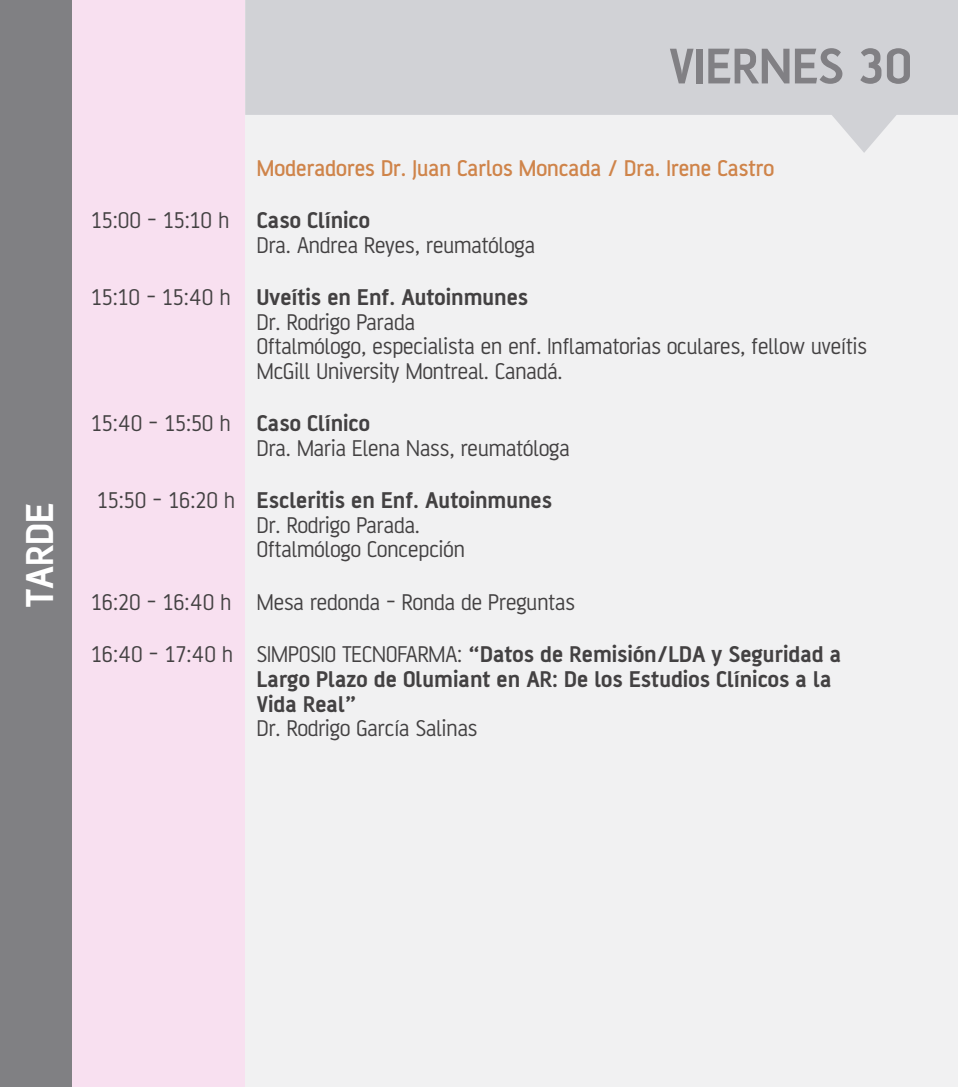
<style>
.page{position:relative;width:958px;height:1087px;background:#fff}
.page>*{position:absolute;margin:0;border:0;box-sizing:border-box;transform-origin:0 0}
.t1{font:700 53.9px "AF Battersea";color:#818084}
.t2{font:700 41.82px "AF Battersea";color:#fff}
.t3{font:24.5px/24.5px "AF Battersea";color:#434142}
.t4{font:500 24.5px/52.5px "AF Battersea";color:#cf844a}
.t5{font:700 24.5px/24.5px "AF Battersea";color:#434142}
.s1{font-weight:400;color:#434142}
.s2{font-weight:700;color:#434142}
.s3{font-weight:700}
</style>
<div class="page">
<div style="left:72px;top:0;width:173px;height:1086px;background:#f8e0f0"></div>
<div style="left:245px;top:0;width:712px;height:1086px;background:#f1f1f2"></div>
<svg style="left:245px;top:0;width:712px;height:153px;fill:#d1d2d6"></svg>
<div style="left:0;top:0;width:72px;height:1086px;background:#808083"></div>
<h2 class="t2" style="left:17px;top:607px;width:106px;rotate:-90deg">TARDE</h2>
<h1 class="t1" style="left:669px;top:37px;width:245px">VIERNES 30</h1>
<p class="t4" style="left:91px;top:142px;width:684px;text-indent:166px">Moderadores Dr. Juan Carlos Moncada / Dra. Irene Castro<br><span class="s1">15:00 - 15:10 h</span> <span class="s2">Caso Clínico</span></p>
<p class="t3" style="left:91px;top:218px;width:445px;line-height:52.5px;text-align:right">Dra. Andrea Reyes, reumatóloga<br>15:10 - 15:40 h <span class="s3">Uveítis en Enf. Autoinmunes</span></p>
<p class="t3" style="left:257px;top:309px;width:611px">Dr. Rodrigo Parada<br>Oftalmólogo, especialista en enf. Inflamatorias oculares, fellow uveítis<br>McGill University Montreal. Canadá.</p>
<p class="t3" style="left:257px;top:411px;width:314px;text-indent:-166px">15:40 - 15:50 h <span class="s3">Caso Clínico<br></span>Dra. Maria Elena Nass, reumatóloga</p>
<p class="t3" style="left:257px;top:488px;width:297px;text-indent:-160px">15:50 - 16:20 h <span class="s3">Escleritis en Enf. Autoinmunes<br></span>Dr. Rodrigo Parada.<br>Oftalmólogo Concepción</p>
<p class="t3" style="left:91px;top:575px;width:751px;line-height:52.5px">16:20 - 16:40 h Mesa redonda - Ronda de Preguntas<br>16:40 - 17:40 h SIMPOSIO TECNOFARMA: <span class="s3">“Datos de Remisión/LDA y Seguridad a</span></p>
<p class="t5" style="left:257px;top:666px;width:576px">Largo Plazo de Olumiant en AR: De los Estudios Clínicos a la<br>Vida Real”</p>
<p class="t3" style="left:257px;top:715px;width:222px">Dr. Rodrigo García Salinas</p>
</div>
